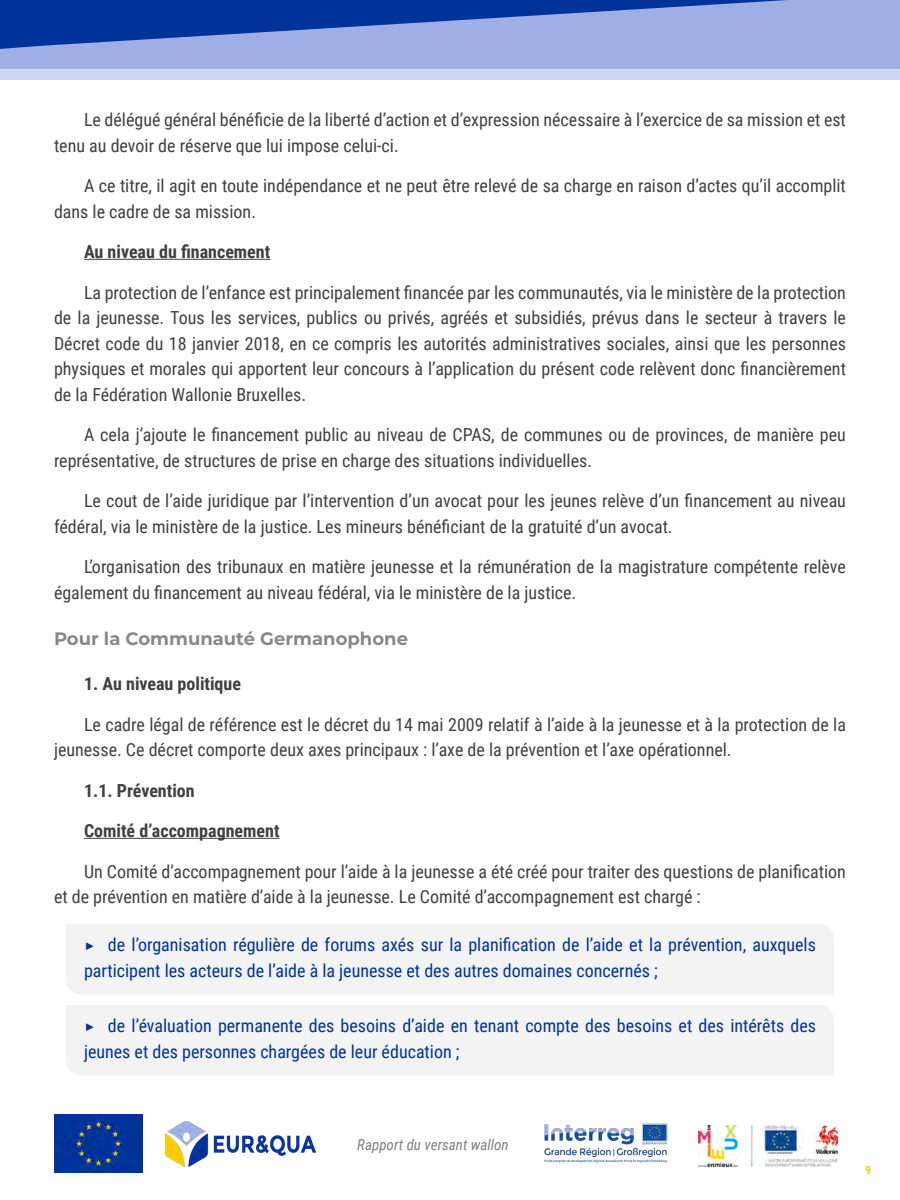
<style>
.page{position:relative;width:900px;height:1200px;background:#fff}
.page>*{position:absolute;margin:0;border:0;box-sizing:border-box;transform-origin:0 0}
.Paragraphe{font:18px/25.5px "Roboto Condensed";color:#404040}
.t1{font:18px/25.5px "Roboto Condensed";color:#039}
.Paragraphe-2{font:700 18px "Roboto Condensed";color:#404040}
.TITRE_4_Wal{font:700 18px "Montserrat";color:#888}
.t2{font:italic 15px "Roboto Condensed";color:#808080}
.t3{font:700 11.55px "Roboto Condensed";color:#fc0}
.s1{font-family:"Montserrat"}
</style>
<div class="page">
<div style="left:0;top:0;width:900px;height:69px;background:#9faee5"></div>
<div style="left:0;top:69px;width:900px;height:10px;background:#cfd6f2"></div>
<svg style="left:0;top:0;width:787px;height:49px"></svg>
<img style="left:166px;top:1121px;width:149px;height:45px">
<img style="left:54px;top:1114px;width:88px;height:59px">
<img style="left:544px;top:1123px;width:124px;height:40px">
<img style="left:699px;top:1125px;width:139px;height:42px">
<hr style="left:84px;top:259px;width:186px;height:1px;background:#404040">
<hr style="left:84px;top:838px;width:196px;height:1px;background:#404040">
<div style="left:66px;top:924px;width:768px;height:70px;background:#f3f3f3"></div>
<div style="left:66px;top:1005px;width:768px;height:70px;background:#f3f3f3"></div>
<p class="Paragraphe" style="left:54px;top:106px;width:793px;text-indent:30px">Le délégué général bénéficie de la liberté d’action et d’expression nécessaire à l’exercice de sa mission et est tenu au devoir de réserve que lui impose celui-ci.</p>
<p class="Paragraphe" style="left:54px;top:172px;width:793px;text-indent:30px">A ce titre, il agit en toute indépendance et ne peut être relevé de sa charge en raison d’actes qu’il accomplit dans le cadre de sa mission.</p>
<p class="Paragraphe-2" style="left:84px;top:239px;width:188px">Au niveau du financement</p>
<p class="Paragraphe" style="left:54px;top:279px;width:794px;text-align:justify;text-indent:30px">La protection de l’enfance est principalement financée par les communautés, via le ministère de la protection de la jeunesse. Tous les services, publics ou privés, agréés et subsidiés, prévus dans le secteur à travers le Décret code du 18 janvier 2018, en ce compris les autorités administratives sociales, ainsi que les personnes physiques et morales qui apportent leur concours à l’application du présent code relèvent donc financièrement de la Fédération Wallonie Bruxelles.</p>
<p class="Paragraphe" style="left:54px;top:421px;width:793px;text-indent:30px">A cela j’ajoute le financement public au niveau de CPAS, de communes ou de provinces, de manière peu représentative, de structures de prise en charge des situations individuelles.</p>
<p class="Paragraphe" style="left:54px;top:487px;width:793px;text-indent:30px">Le cout de l’aide juridique par l’intervention d’un avocat pour les jeunes relève d’un financement au niveau fédéral, via le ministère de la justice. Les mineurs bénéficiant de la gratuité d’un avocat.</p>
<p class="Paragraphe" style="left:54px;top:553px;width:793px;text-indent:30px">L’organisation des tribunaux en matière jeunesse et la rémunération de la magistrature compétente relève également du financement au niveau fédéral, via le ministère de la justice.</p>
<p class="TITRE_4_Wal" style="left:54px;top:626px;width:356px">Pour la Communauté Germanophone</p>
<p class="Paragraphe-2" style="left:84px;top:671px;width:159px">1. Au niveau politique</p>
<p class="Paragraphe" style="left:54px;top:711px;width:794px;text-indent:30px">Le cadre légal de référence est le décret du 14 mai 2009 relatif à l’aide à la jeunesse et à la protection de la jeunesse. Ce décret comporte deux axes principaux : l’axe de la prévention et l’axe opérationnel.</p>
<p class="Paragraphe-2" style="left:84px;top:778px;width:112px">1.1. Prévention</p>
<p class="Paragraphe-2" style="left:84px;top:818px;width:197px">Comité d’accompagnement</p>
<p class="Paragraphe" style="left:54px;top:858px;width:794px;text-indent:30px">Un Comité d’accompagnement pour l’aide à la jeunesse a été créé pour traiter des questions de planification et de prévention en matière d’aide à la jeunesse. Le Comité d’accompagnement est chargé :</p>
<p class="t1" style="left:84px;top:931px;width:733px"><span class="s1">▶</span> de l’organisation régulière de forums axés sur la planification de l’aide et la prévention, auxquels participent les acteurs de l’aide à la jeunesse et des autres domaines concernés ;</p>
<p class="t1" style="left:84px;top:1012px;width:734px"><span class="s1">▶</span> de l’évaluation permanente des besoins d’aide en tenant compte des besoins et des intérêts des jeunes et des personnes chargées de leur éducation ;</p>
<p class="t2" style="left:357px;top:1134px;width:153px">Rapport du versant wallon</p>
<p class="t3" style="left:865px;top:1162px;width:7px">9</p>
</div>
